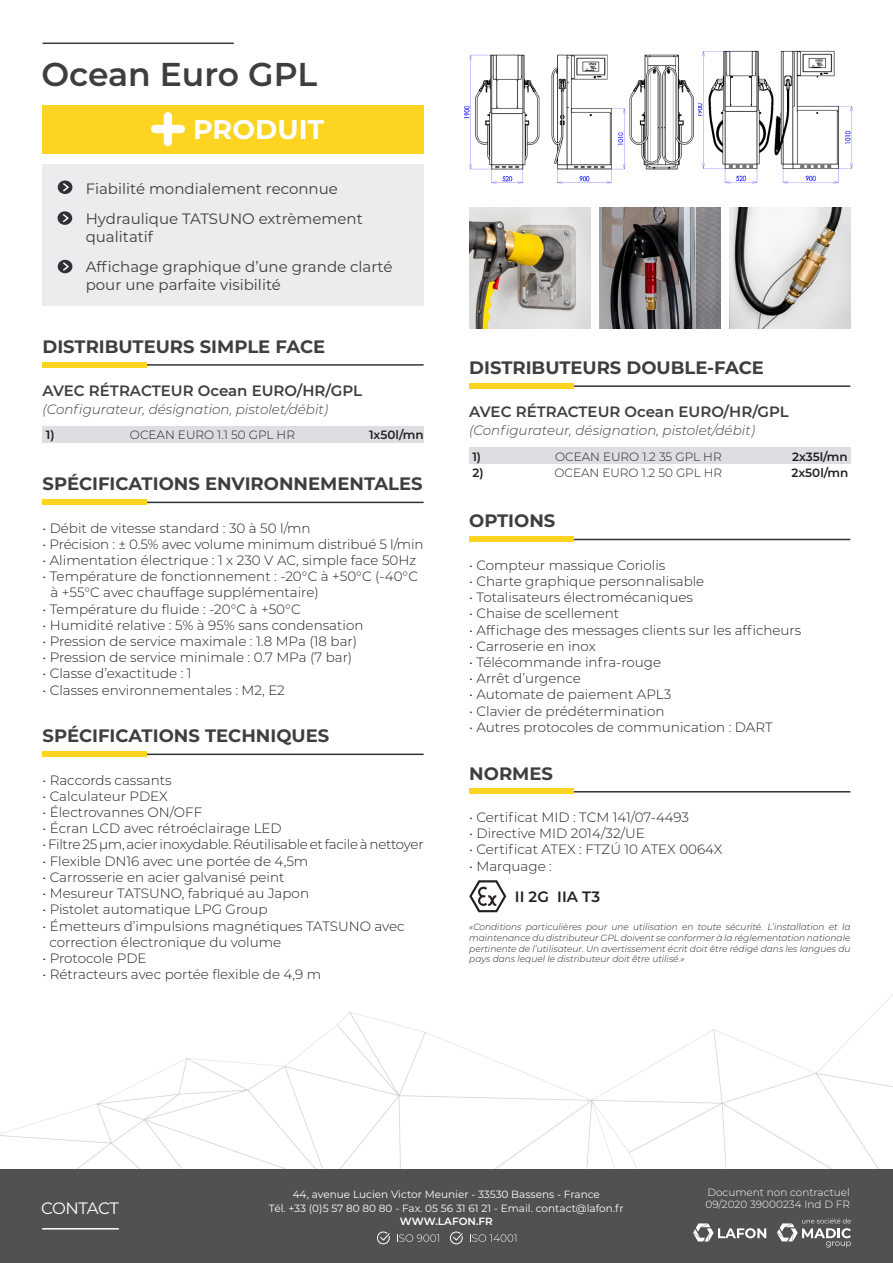
<style>
.page{position:relative;width:893px;height:1263px;background:#fff}
.page>*{position:absolute;margin:0;border:0;box-sizing:border-box;transform-origin:0 0}
.t1{font:600 33px "Montserrat";letter-spacing:-.005em;color:#3e3e3f}
.t2{font:700 27px "Montserrat";color:#fff}
.t3{font:700 18px "Montserrat";color:#3e3e3f}
.t4{font:16.5px "Montserrat";letter-spacing:-.04em;color:#fff}
.t5{font:15px/18px "Montserrat";color:#3e3e3f}
.t6{font:600 15px "Montserrat";color:#3e3e3f}
.t7{font:600 15px "Montserrat";color:#231f20}
.t8{font:300 13.5px/16.2px "Montserrat";color:#231f20}
.t9{font:italic 300 13.5px "Montserrat";color:#3e3e3f}
.t10{font:300 13.5px "Montserrat";letter-spacing:-.02em;color:#231f20}
.t11{font:300 12px "Montserrat";color:#231f20}
.t12{font:600 12px "Montserrat";color:#231f20}
.t13{font:10.5px "Montserrat";color:#fff}
.t14{font:300 10.5px "Montserrat";color:#fff}
.t15{font:600 10.5px "Montserrat";color:#fff}
.t16{font:italic 300 9px/10.8px "Montserrat";color:#231f20;text-align:justify}
</style>
<div class="page">
<img style="left:0;top:42px;width:893px;height:1127px">
<hr style="left:43px;top:43px;width:191px;height:1px;background:#3e3e3f">
<div style="left:43px;top:165px;width:381px;height:141px;background:#ececee"></div>
<div style="left:43px;top:105px;width:381px;height:48px;background:#fcd421"></div>
<svg style="left:151px;top:112px;width:34px;height:34px"></svg>
<hr style="left:471px;top:539px;width:379px;height:1px;background:#313436">
<div style="left:469px;top:536px;width:105px;height:6px;background:#fcd421"></div>
<div style="left:58px;top:180px;width:14px;height:14px;background:#2f3235;border-radius:50%"></div>
<svg style="left:63px;top:183px;width:6px;height:8px"></svg>
<div style="left:58px;top:211px;width:14px;height:14px;background:#2f3235;border-radius:50%"></div>
<svg style="left:63px;top:214px;width:6px;height:8px"></svg>
<div style="left:58px;top:260px;width:14px;height:13px;background:#2f3235;border-radius:50%"></div>
<svg style="left:63px;top:263px;width:6px;height:7px"></svg>
<hr style="left:44px;top:753px;width:380px;height:2px;background:#313436">
<div style="left:43px;top:751px;width:104px;height:6px;background:#fcd421"></div>
<hr style="left:44px;top:364px;width:380px;height:2px;background:#313436">
<div style="left:43px;top:362px;width:104px;height:5px;background:#fcd421"></div>
<div style="left:43px;top:426px;width:381px;height:17px;background:#dddee2"></div>
<hr style="left:471px;top:385px;width:379px;height:2px;background:#313436">
<div style="left:469px;top:383px;width:105px;height:5px;background:#fcd421"></div>
<div style="left:469px;top:447px;width:381px;height:17px;background:#dddee2"></div>
<hr style="left:44px;top:502px;width:380px;height:1px;background:#313436">
<div style="left:43px;top:499px;width:104px;height:6px;background:#fcd421"></div>
<img style="left:694px;top:51px;width:164px;height:134px">
<img style="left:461px;top:54px;width:236px;height:130px">
<img style="left:469px;top:207px;width:121px;height:121px">
<img style="left:600px;top:207px;width:120px;height:121px">
<img style="left:730px;top:207px;width:121px;height:121px">
<svg style="left:469px;top:880px;width:37px;height:32px"></svg>
<div style="left:0;top:1169px;width:893px;height:94px;background:#515151"></div>
<hr style="left:42px;top:1228px;width:77px;height:1px;background:#fff">
<svg style="left:693px;top:1223px;width:73px;height:18px"></svg>
<svg style="left:777px;top:1218px;width:74px;height:29px"></svg>
<svg style="left:377px;top:1231px;width:13px;height:13px"></svg>
<svg style="left:397px;top:1234px;width:42px;height:8px"></svg>
<svg style="left:470px;top:1234px;width:46px;height:8px"></svg>
<svg style="left:450px;top:1231px;width:13px;height:13px"></svg>
<hr style="left:471px;top:791px;width:379px;height:1px;background:#313436">
<div style="left:469px;top:789px;width:105px;height:5px;background:#fcd421"></div>
<p class="t1" style="left:41px;top:51px;width:277px">Ocean Euro GPL</p>
<p class="t2" style="left:193px;top:110px;width:133px">PRODUIT</p>
<p class="t5" style="left:86px;top:179px;width:254px">Fiabilité mondialement reconnue</p>
<p class="t5" style="left:86px;top:209px;width:279px">Hydraulique TATSUNO extrèmement qualitatif</p>
<p class="t5" style="left:86px;top:257px;width:308px">Affichage graphique d’une grande clarté pour une parfaite visibilité</p>
<p class="t3" style="left:43px;top:333px;width:284px">DISTRIBUTEURS SIMPLE FACE</p>
<p class="t6" style="left:43px;top:380px;width:321px">AVEC RÉTRACTEUR Ocean EURO/HR/GPL</p>
<p class="t9" style="left:43px;top:400px;width:287px">(Configurateur, désignation, pistolet/débit)</p>
<p class="t12" style="left:46px;top:427px;width:10px">1)</p>
<p class="t11" style="left:130px;top:427px;width:167px">OCEAN EURO 1.1 50 GPL HR</p>
<p class="t12" style="left:369px;top:427px;width:56px">1x50l/mn</p>
<p class="t3" style="left:43px;top:471px;width:382px">SPÉCIFICATIONS ENVIRONNEMENTALES</p>
<p class="t8" style="left:43px;top:519px;width:269px">• Débit de vitesse standard : 30 à 50 l/mn</p>
<p class="t8" style="left:43px;top:535px;width:383px">• Précision : ± 0.5% avec volume minimum distribué 5 l/min</p>
<p class="t8" style="left:43px;top:552px;width:375px">• Alimentation électrique : 1 x 230 V AC, simple face 50Hz</p>
<p class="t8" style="left:51px;top:568px;width:369px;text-indent:-8px">• Température de fonctionnement : -20°C à +50°C (-40°C à +55°C avec chauffage supplémentaire)</p>
<p class="t8" style="left:43px;top:600px;width:260px">• Température du fluide : -20°C à +50°C</p>
<p class="t8" style="left:43px;top:616px;width:322px">• Humidité relative : 5% à 95% sans condensation</p>
<p class="t8" style="left:43px;top:633px;width:316px">• Pression de service maximale : 1.8 MPa (18 bar)</p>
<p class="t8" style="left:43px;top:649px;width:311px">• Pression de service minimale : 0.7 MPa (7 bar)</p>
<p class="t8" style="left:43px;top:665px;width:151px">• Classe d’exactitude : 1</p>
<p class="t8" style="left:43px;top:681px;width:244px">• Classes environnementales : M2, E2</p>
<p class="t3" style="left:43px;top:723px;width:288px">SPÉCIFICATIONS TECHNIQUES</p>
<p class="t8" style="left:43px;top:771px;width:131px">• Raccords cassants</p>
<p class="t8" style="left:43px;top:787px;width:127px">• Calculateur PDEX</p>
<p class="t8" style="left:43px;top:804px;width:161px">• Électrovannes ON/OFF</p>
<p class="t8" style="left:43px;top:820px;width:241px">• Écran LCD avec rétroéclairage LED</p>
<p class="t10" style="left:43px;top:835px;width:383px">• Filtre 25 μm, acier inoxydable. Réutilisable et facile à nettoyer</p>
<p class="t8" style="left:43px;top:852px;width:267px">• Flexible DN16 avec une portée de 4,5m</p>
<p class="t8" style="left:43px;top:868px;width:244px">• Carrosserie en acier galvanisé peint</p>
<p class="t8" style="left:43px;top:885px;width:268px">• Mesureur TATSUNO, fabriqué au Japon</p>
<p class="t8" style="left:43px;top:901px;width:227px">• Pistolet automatique LPG Group</p>
<p class="t8" style="left:49px;top:917px;width:357px;text-indent:-7px">• Émetteurs d’impulsions magnétiques TATSUNO avec correction électronique du volume</p>
<p class="t8" style="left:43px;top:949px;width:106px">• Protocole PDE</p>
<p class="t8" style="left:43px;top:966px;width:280px">• Rétracteurs avec portée flexible de 4,9 m</p>
<p class="t3" style="left:469px;top:354px;width:296px">DISTRIBUTEURS DOUBLE-FACE</p>
<p class="t6" style="left:469px;top:401px;width:321px">AVEC RÉTRACTEUR Ocean EURO/HR/GPL</p>
<p class="t9" style="left:469px;top:421px;width:287px">(Configurateur, désignation, pistolet/débit)</p>
<p class="t12" style="left:472px;top:448px;width:10px">1)</p>
<p class="t11" style="left:555px;top:448px;width:168px">OCEAN EURO 1.2 35 GPL HR</p>
<p class="t12" style="left:792px;top:448px;width:57px">2x35l/mn</p>
<p class="t12" style="left:472px;top:464px;width:13px">2)</p>
<p class="t11" style="left:554px;top:465px;width:169px">OCEAN EURO 1.2 50 GPL HR</p>
<p class="t12" style="left:791px;top:464px;width:58px">2x50l/mn</p>
<p class="t3" style="left:469px;top:508px;width:88px">OPTIONS</p>
<p class="t8" style="left:469px;top:556px;width:198px">• Compteur massique Coriolis</p>
<p class="t8" style="left:469px;top:573px;width:237px">• Charte graphique personnalisable</p>
<p class="t8" style="left:469px;top:589px;width:225px">• Totalisateurs électromécaniques</p>
<p class="t8" style="left:469px;top:605px;width:151px">• Chaise de scellement</p>
<p class="t8" style="left:469px;top:621px;width:334px">• Affichage des messages clients sur les afficheurs</p>
<p class="t8" style="left:469px;top:637px;width:128px">• Carroserie en inox</p>
<p class="t8" style="left:469px;top:654px;width:193px">• Télécommande infra-rouge</p>
<p class="t8" style="left:469px;top:670px;width:113px">• Arrêt d’urgence</p>
<p class="t8" style="left:469px;top:686px;width:204px">• Automate de paiement APL3</p>
<p class="t8" style="left:469px;top:702px;width:197px">• Clavier de prédétermination</p>
<p class="t8" style="left:469px;top:718px;width:305px">• Autres protocoles de communication : DART</p>
<p class="t3" style="left:469px;top:760px;width:85px">NORMES</p>
<p class="t8" style="left:469px;top:808px;width:221px">• Certificat MID : TCM 141/07-4493</p>
<p class="t8" style="left:469px;top:825px;width:177px">• Directive MID 2014/32/UE</p>
<p class="t8" style="left:469px;top:841px;width:255px">• Certificat ATEX : FTZÚ 10 ATEX 0064X</p>
<p class="t8" style="left:469px;top:857px;width:84px">• Marquage :</p>
<p class="t7" style="left:515px;top:886px;width:87px">II 2G IIA T3</p>
<p class="t16" style="left:469px;top:921px;width:383px">«Conditions particulières pour une utilisation en toute sécurité. L’installation et la maintenance du distributeur GPL doivent se conformer à la réglementation nationale pertinente de l’utilisateur. Un avertissement écrit doit être rédigé dans les langues du pays dans lequel le distributeur doit être utilisé.»</p>
<p class="t14" style="left:707px;top:1185px;width:144px">Document non contractuel</p>
<p class="t13" style="left:293px;top:1187px;width:309px">44, avenue Lucien Victor Meunier - 33530 Bassens - France</p>
<p class="t13" style="left:269px;top:1201px;width:356px">Tél. +33 (0)5 57 80 80 80 - Fax. 05 56 31 61 21 - Email. contact@lafon.fr</p>
<p class="t15" style="left:400px;top:1213px;width:95px">WWW.LAFON.FR</p>
<p class="t4" style="left:41px;top:1197px;width:79px">CONTACT</p>
<p class="t14" style="left:705px;top:1197px;width:146px">09/2020 39000234 Ind D FR</p>
</div>
